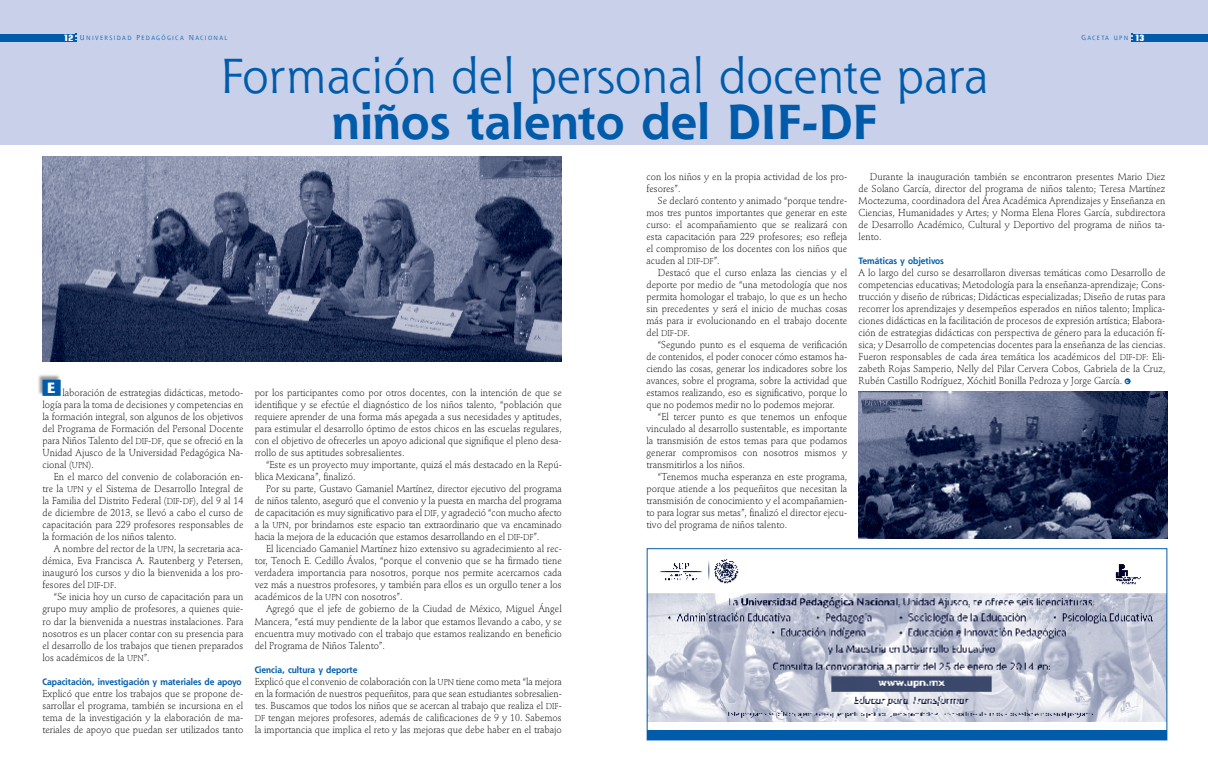
<style>
.page{position:relative;width:1208px;height:783px;background:#fff}
.page>*{position:absolute;margin:0;border:0;box-sizing:border-box;transform-origin:0 0}
.t1{font:48px "Shannon";color:#005cab}
.t2{font:700 48px "Shannon";color:#005cab}
.t3{font:700 14.8px "Stone Sans";color:#fff}
.t4{font:300 10px/12px "Stempel Schneidler";color:#000;text-align:justify;scale:.95 1}
.t5{font:700 9px "Shannon";color:#005cab;scale:.95 1}
.t6{font:8.5px "Stempel Schneidler Light SC850";color:#000;scale:.95 1}
.t7{font:5.9px "Shannon Book SC850";letter-spacing:.235em;color:#005cab}
.t8{font:700 4.2px "Stone Sans";color:#fff;scale:.95 1}
.s1{font-family:"Briem Akademi MM 900 400";font-size:9px;color:#fff}
.s2{font-size:7px}
.s3{font-family:"Stempel Schneidler Light SC850";font-weight:400;font-size:8.5px}
.s4{font-family:"Stempel Schneidler Light SC850";font-weight:400}
.s5{font-family:"Stempel Schneidler";font-weight:300;font-size:10px}
.s6{font-size:10px}
</style>
<div class="page">
<div style="left:0;top:0;width:604px;height:145px;background:#c9d0ea"></div>
<div style="left:604px;top:0;width:604px;height:145px;background:#c9d0ea"></div>
<div style="left:0;top:34px;width:74px;height:7px;background:#005cab"></div>
<div style="left:1133px;top:34px;width:75px;height:7px;background:#005cab"></div>
<img style="left:649px;top:559px;width:516px;height:162px">
<div style="left:647px;top:548px;width:520px;height:192px;border:1px solid #005cab"></div>
<div style="left:647px;top:730px;width:519px;height:9px;background:#005cab"></div>
<img style="left:43px;top:156px;width:519px;height:205px">
<svg style="left:1124px;top:378px;width:6px;height:6px"></svg>
<div style="left:37px;top:374px;width:23px;height:21px;background:#000;opacity:.4"></div>
<div style="left:42px;top:379px;width:19px;height:17px;background:#005cab"></div>
<img style="left:858px;top:391px;width:309px;height:147px">
<p class="t7" style="left:64px;top:34px;width:165px"><span class="s1">12</span> <span class="s2">U</span>NIVERSIDAD <span class="s2">P</span>EDAGÓGICA <span class="s2">N</span> ACIONAL</p>
<p class="t7" style="left:1081px;top:34px;width:64px"><span class="s2">G</span>ACETA UPN <span class="s1">13</span></p>
<h1 class="t1" style="left:221px;top:45px;width:769px">Formación del personal docente para</h1>
<h1 class="t2" style="left:332px;top:92px;width:515px">niños talento del DIF-DF</h1>
<h2 class="t3" style="left:47px;top:379px;width:10px">E</h2>
<p class="t4" style="left:43px;top:387px;width:213px;text-indent:20px">laboración de estrategias didácticas, metodo&shy;logía para la toma de decisiones y competencias en la formación integral, son algunos de los objetivos del Programa de Formación del Personal Docente para Niños Talento del <span class="s3">DIF</span><span class="s4">-</span><span class="s3">DF</span>, que se ofreció en la Unidad Ajusco de la Universidad Pedagógica Na&shy;cional (<span class="s3">UPN</span>).</p>
<p class="t4" style="left:43px;top:471px;width:213px;text-indent:11px">En el marco del convenio de colaboración en&shy;tre la <span class="s3">UPN</span> y el Sistema de Desarrollo Integral de la Familia del Distrito Federal (<span class="s3">DIF</span><span class="s4">-</span><span class="s3">DF</span>), del 9 al 14 de diciembre de 2013, se llevó a cabo el curso de capacitación para 229 profesores responsables de la formación de los niños talento.</p>
<p class="t4" style="left:43px;top:543px;width:213px;text-indent:11px">A nombre del rector de la <span class="s3">UPN</span>, la secretaria aca&shy;démica, Eva Francisca A. Rautenberg y Petersen, inauguró los cursos y dio la bienvenida a los pro&shy;fesores del <span class="s3">DIF</span><span class="s4">-</span><span class="s3">DF</span>.</p>
<p class="t4" style="left:43px;top:591px;width:213px;text-indent:11px">“Se inicia hoy un curso de capacitación para un grupo muy amplio de profesores, a quienes quie&shy;ro dar la bienvenida a nuestras instalaciones. Para nosotros es un placer contar con su presencia para el desarrollo de los trabajos que tienen preparados los académicos de la <span class="s3">UPN</span>”.</p>
<p class="t5" style="left:43px;top:675px;width:211px">Capacitación, investigación y materiales de apoyo</p>
<p class="t4" style="left:43px;top:687px;width:213px">Explicó que entre los trabajos que se propone de&shy;sarrollar el programa, también se incursiona en el tema de la investigación y la elaboración de ma&shy;teriales de apoyo que puedan ser utilizados tanto</p>
<p class="t4" style="left:255px;top:387px;width:325px">por los participantes como por otros docentes, con la intención de que se identifique y se efectúe el diagnóstico de los niños talento, “población que requiere aprender de una forma más apegada a sus necesidades y aptitudes, para estimular el desarrollo óptimo de estos chicos en las escuelas regulares, con el objetivo de ofrecerles un apoyo adicional que signifique el pleno desa&shy;rrollo de sus aptitudes sobresalientes.</p>
<p class="t4" style="left:255px;top:459px;width:325px;text-indent:11px">“Este es un proyecto muy importante, quizá el más destacado en la Repú&shy;blica Mexicana”, finalizó.</p>
<p class="t4" style="left:255px;top:483px;width:325px;text-indent:11px">Por su parte, Gustavo Gamaniel Martínez, director ejecutivo del programa de niños talento, aseguró que el convenio y la puesta en marcha del programa de capacitación es muy significativo para el <span class="s3">DIF</span>, y agradeció “con mucho afecto a la <span class="s3">UPN</span>, por brindarnos este espacio tan extraordinario que va encaminado hacia la mejora de la educación que estamos desarrollando en el <span class="s3">DIF</span><span class="s4">-</span><span class="s3">DF</span>”.</p>
<p class="t4" style="left:255px;top:543px;width:325px;text-indent:11px">El licenciado Gamaniel Martínez hizo extensivo su agradecimiento al rec&shy;tor, Tenoch E. Cedillo Ávalos, “porque el convenio que se ha firmado tiene verdadera importancia para nosotros, porque nos permite acercarnos cada vez más a nuestros profesores, y también para ellos es un orgullo tener a los académicos de la <span class="s3">UPN</span> con nosotros”.</p>
<p class="t4" style="left:255px;top:603px;width:325px;text-indent:11px">Agregó que el jefe de gobierno de la Ciudad de México, Miguel Ángel Mancera, “está muy pendiente de la labor que estamos llevando a cabo, y se encuentra muy motivado con el trabajo que estamos realizando en beneficio del Programa de Niños Talento”.</p>
<p class="t5" style="left:255px;top:663px;width:110px">Ciencia, cultura y deporte</p>
<p class="t4" style="left:255px;top:675px;width:325px">Explicó que el convenio de colaboración con la <span class="s3">UPN</span> tiene como meta “la mejora en la formación de nuestros pequeñitos, para que sean estudiantes sobresalien&shy;tes. Buscamos que todos los niños que se acercan al trabajo que realiza el <span class="s3">DIF</span><span class="s4">-</span><span class="s3">DF</span> tengan mejores profesores, además de calificaciones de 9 y 10. Sabemos la importancia que implica el reto y las mejoras que debe haber en el trabajo</p>
<p class="t4" style="left:646px;top:171px;width:213px">con los niños y en la propia actividad de los pro&shy;fesores”.</p>
<p class="t4" style="left:646px;top:195px;width:213px;text-indent:11px">Se declaró contento y animado “porque tendre&shy;mos tres puntos importantes que generar en este curso: el acompañamiento que se realizará con esta capacitación para 229 profesores; eso refleja el compromiso de los docentes con los niños que acuden al <span class="s3">DIF</span><span class="s4">-</span><span class="s3">DF</span>”.</p>
<p class="t4" style="left:646px;top:267px;width:213px;text-indent:11px">Destacó que el curso enlaza las ciencias y el deporte por medio de “una metodología que nos permita homologar el trabajo, lo que es un hecho sin precedentes y será el inicio de muchas cosas más para ir evolucionando en el trabajo docente</p>
<p class="t6" style="left:646px;top:328px;width:47px"><span class="s5">del</span> DIF<span class="s6">-</span>DF<span class="s5">.</span></p>
<p class="t4" style="left:646px;top:339px;width:213px;text-indent:11px">“Segundo punto es el esquema de verificación de contenidos, el poder conocer cómo estamos ha&shy;ciendo las cosas, generar los indicadores sobre los avances, sobre el programa, sobre la actividad que estamos realizando, eso es significativo, porque lo que no podemos medir no lo podemos mejorar.</p>
<p class="t4" style="left:646px;top:411px;width:213px;text-indent:11px">“El tercer punto es que tenemos un enfoque vinculado al desarrollo sustentable, es importante la transmisión de estos temas para que podamos generar compromisos con nosotros mismos y transmitirlos a los niños.</p>
<p class="t4" style="left:646px;top:471px;width:213px;text-indent:11px">“Tenemos mucha esperanza en este programa, porque atiende a los pequeñitos que necesitan la transmisión de conocimiento y el acompañamien&shy;to para lograr sus metas”, finalizó el director ejecu&shy;tivo del programa de niños talento.</p>
<p class="t4" style="left:858px;top:171px;width:324px;text-indent:11px">Durante la inauguración también se encontraron presentes Mario Diez de Solano García, director del programa de niños talento; Teresa Martínez Moctezuma, coordinadora del Área Académica Aprendizajes y Enseñanza en Ciencias, Humanidades y Artes; y Norma Elena Flores García, subdirectora de Desarrollo Académico, Cultural y Deportivo del programa de niños ta&shy;lento.</p>
<p class="t5" style="left:858px;top:255px;width:91px">Temáticas y objetivos</p>
<p class="t4" style="left:858px;top:267px;width:324px">A lo largo del curso se desarrollaron diversas temáticas como Desarrollo de competencias educativas; Metodología para la enseñanza-aprendizaje; Cons&shy;trucción y diseño de rúbricas; Didácticas especializadas; Diseño de rutas para recorrer los aprendizajes y desempeños esperados en niños talento; Implica&shy;ciones didácticas en la facilitación de procesos de expresión artística; Elabora&shy;ción de estrategias didácticas con perspectiva de género para la educación fí&shy;sica; y Desarrollo de competencias docentes para la enseñanza de las ciencias.<br>Fueron responsables de cada área temática los académicos del <span class="s3">DIF</span><span class="s4">-</span><span class="s3">DF</span>: Eli&shy;zabeth Rojas Samperio, Nelly del Pilar Cervera Cobos, Gabriela de la Cruz, Rubén Castillo Rodríguez, Xóchitl Bonilla Pedroza y Jorge García.</p>
<p class="t8" style="left:1125px;top:379px;width:5px">G</p>
</div>
